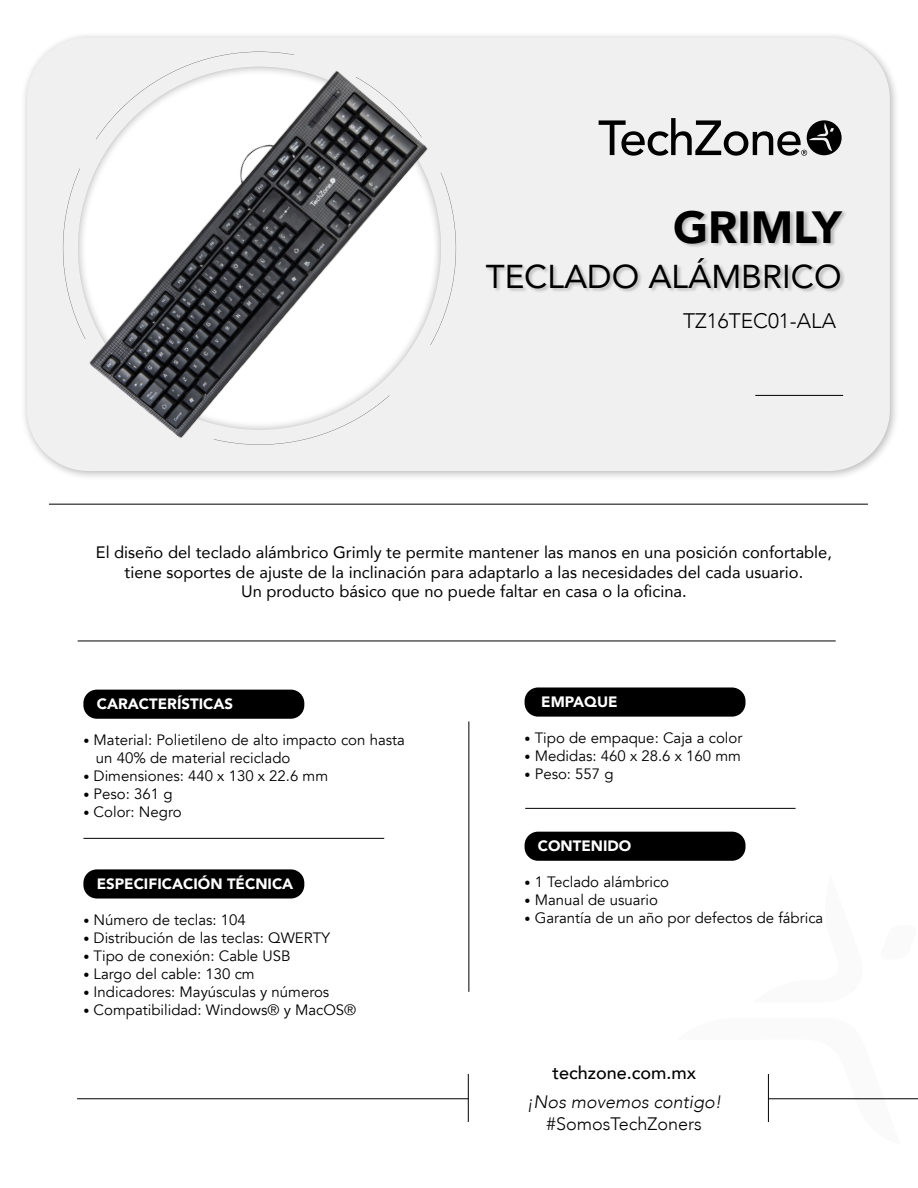
<style>
.page{position:relative;width:918px;height:1188px;background:#fff}
.page>*{position:absolute;margin:0;border:0;box-sizing:border-box;transform-origin:0 0}
.t1{font:900 45px "Avenir";color:#000}
.t2{font:33px "Avenir";color:#000}
.t3{font:300 21px "Avenir";color:#000}
.t4{font:italic 300 18px "Avenir";color:#000}
.t5{font:300 18px "Avenir";color:#000}
.t6{font:500 18px "Avenir";color:#000}
.t7{font:16.5px "Avenir";color:#000}
.t8{font:15px "Avenir";color:#000}
.t9{font:900 15px "Avenir";color:#fff}
.s1{font-size:12px}
</style>
<div class="page">
<div style="left:83px;top:869px;width:221px;height:30px;background:#000;border-radius:14px"></div>
<div style="left:83px;top:690px;width:221px;height:29px;background:#000;border-radius:14px"></div>
<div style="left:525px;top:687px;width:221px;height:30px;background:#000;border-radius:14px"></div>
<div style="left:525px;top:832px;width:221px;height:29px;background:#000;border-radius:14px"></div>
<div style="left:20px;top:31px;width:879px;height:450px;background:#000;opacity:.28"></div>
<div style="left:27px;top:38px;width:863px;height:433px;background:#f0f0f0;border-radius:62px"></div>
<svg style="left:599px;top:118px;width:243px;height:38px"></svg>
<hr style="left:468px;top:1074px;width:1px;height:48px;background:#000">
<div style="left:486px;top:210px;width:362px;height:83px;background:#000;opacity:.23"></div>
<hr style="left:77px;top:1099px;width:391px;height:1px;background:#000">
<hr style="left:525px;top:808px;width:271px;height:1px;background:#000">
<hr style="left:755px;top:395px;width:88px;height:1px;background:#000">
<hr style="left:83px;top:838px;width:301px;height:1px;background:#000">
<hr style="left:49px;top:504px;width:819px;height:1px;background:#000">
<hr style="left:78px;top:641px;width:758px;height:1px;background:#000">
<div style="left:63px;top:168px;width:25px;height:174px;background:#000;opacity:.37"></div>
<hr style="left:469px;top:721px;width:1px;height:271px;background:#000">
<svg style="left:767px;top:1074px;width:151px;height:48px"></svg>
<img style="left:70px;top:52px;width:386px;height:393px">
<p class="t1" style="left:673px;top:189px;width:170px">GRIMLY</p>
<p class="t2" style="left:486px;top:250px;width:357px">TECLADO ALÁMBRICO</p>
<p class="t3" style="left:683px;top:308px;width:154px">TZ16TEC01-ALA</p>
<p class="t7" style="left:96px;top:539px;width:738px">El diseño del teclado alámbrico Grimly te permite mantener las manos en una posición confortable,</p>
<p class="t7" style="left:125px;top:559px;width:680px">tiene soportes de ajuste de la inclinación para adaptarlo a las necesidades del cada usuario.</p>
<p class="t7" style="left:241px;top:578px;width:447px">Un producto básico que no puede faltar en casa o la oficina.</p>
<p class="t9" style="left:97px;top:691px;width:138px">CARACTERÍSTICAS</p>
<p class="t8" style="left:83px;top:731px;width:323px"><span class="s1">•</span> Material: Polietileno de alto impacto con hasta</p>
<p class="t8" style="left:96px;top:749px;width:196px">un 40% de material reciclado</p>
<p class="t8" style="left:83px;top:767px;width:246px"><span class="s1">•</span> Dimensiones: 440 x 130 x 22.6 mm</p>
<p class="t8" style="left:83px;top:785px;width:91px"><span class="s1">•</span> Peso: 361 g</p>
<p class="t8" style="left:83px;top:803px;width:100px"><span class="s1">•</span> Color: Negro</p>
<p class="t9" style="left:97px;top:871px;width:198px">ESPECIFICACIÓN TÉCNICA</p>
<p class="t8" style="left:83px;top:911px;width:164px"><span class="s1">•</span> Número de teclas: 104</p>
<p class="t8" style="left:83px;top:929px;width:248px"><span class="s1">•</span> Distribución de las teclas: QWERTY</p>
<p class="t8" style="left:83px;top:947px;width:209px"><span class="s1">•</span> Tipo de conexión: Cable USB</p>
<p class="t8" style="left:83px;top:965px;width:173px"><span class="s1">•</span> Largo del cable: 130 cm</p>
<p class="t8" style="left:83px;top:983px;width:247px"><span class="s1">•</span> Indicadores: Mayúsculas y números</p>
<p class="t8" style="left:83px;top:1001px;width:274px"><span class="s1">•</span> Compatibilidad: Windows® y MacOS®</p>
<p class="t9" style="left:541px;top:689px;width:78px">EMPAQUE</p>
<p class="t8" style="left:525px;top:729px;width:219px"><span class="s1">•</span> Tipo de empaque: Caja a color</p>
<p class="t8" style="left:525px;top:747px;width:218px"><span class="s1">•</span> Medidas: 460 x 28.6 x 160 mm</p>
<p class="t8" style="left:525px;top:765px;width:91px"><span class="s1">•</span> Peso: 557 g</p>
<p class="t9" style="left:538px;top:833px;width:95px">CONTENIDO</p>
<p class="t8" style="left:525px;top:873px;width:146px"><span class="s1">•</span> 1 Teclado alámbrico</p>
<p class="t8" style="left:525px;top:891px;width:135px"><span class="s1">•</span> Manual de usuario</p>
<p class="t8" style="left:525px;top:909px;width:300px"><span class="s1">•</span> Garantía de un año por defectos de fábrica</p>
<p class="t6" style="left:552px;top:1057px;width:145px">techzone.com.mx</p>
<p class="t4" style="left:527px;top:1091px;width:196px">¡Nos movemos contigo!</p>
<p class="t5" style="left:547px;top:1113px;width:157px">#SomosTechZoners</p>
</div>
